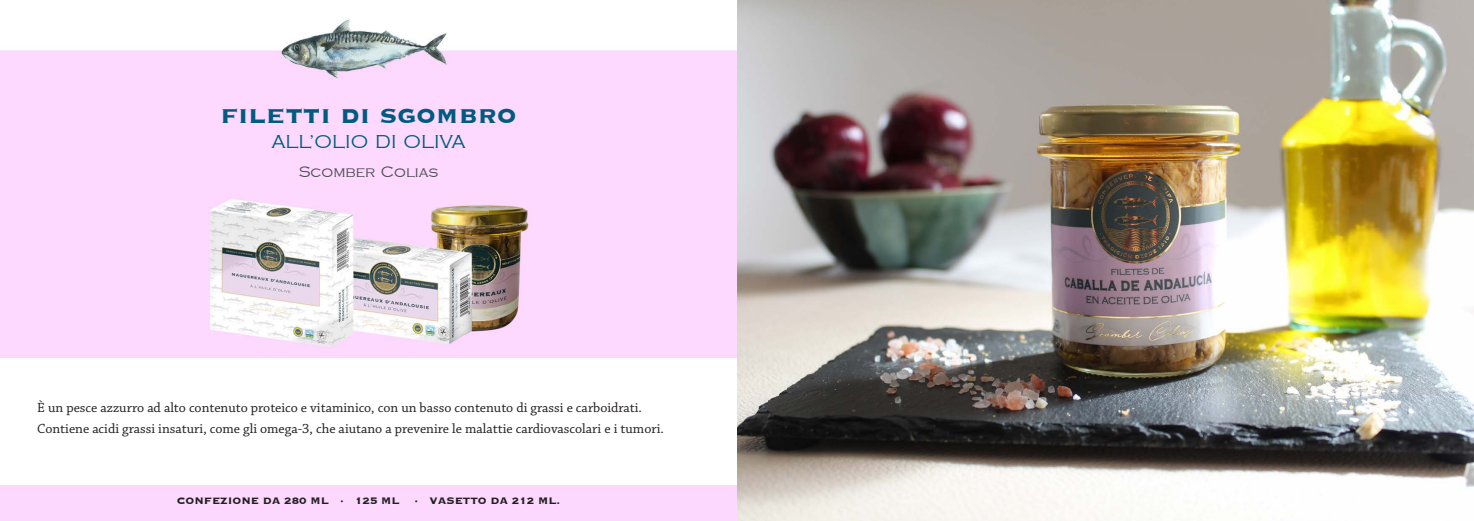
<style>
.page{position:relative;width:1474px;height:521px;background:#fff}
.page>*{position:absolute;margin:0;border:0;box-sizing:border-box;transform-origin:0 0}
.t1{font:700 31.5px "Copperplate";color:#005b7f}
.t2{font:19.25px "Copperplate";color:#005b7f}
.t3{font:15.75px "Copperplate";color:#4d4d4f}
.t4{font:14px/21px "Chaparral Pro";color:#231f20}
.t5{font:700 12.25px "Copperplate";color:#231f20}
</style>
<div class="page">
<img style="left:0;top:19px;width:737px;height:339px">
<div style="left:0;top:485px;width:737px;height:36px;background:#fcd8fe"></div>
<img style="left:737px;top:0;width:736px;height:521px">
<h1 class="t1" style="left:220px;top:94px;width:297px">filetti di sgombro</h1>
<h2 class="t2" style="left:271px;top:131px;width:196px">ALL’OLIO DI OLIVA</h2>
<p class="t3" style="left:299px;top:163px;width:141px">Scomber Colias</p>
<p class="t4" style="left:37px;top:398px;width:628px">È un pesce azzurro ad alto contenuto proteico e vitaminico, con un basso contenuto di grassi e carboidrati.<br>Contiene acidi grassi insaturi, come gli omega-3, che aiutano a prevenire le malattie cardiovascolari e i tumori.</p>
<p class="t5" style="left:177px;top:493px;width:44px">Con fezione</p>
<p class="t5" style="left:263px;top:493px;width:58px">da 280 ml</p>
<p class="t5" style="left:340px;top:493px;width:51px">· 125 ml</p>
<p class="t5" style="left:414px;top:493px;width:25px">· vase</p>
<p class="t5" style="left:463px;top:493px;width:99px">tto da 212 ml.</p>
</div>
